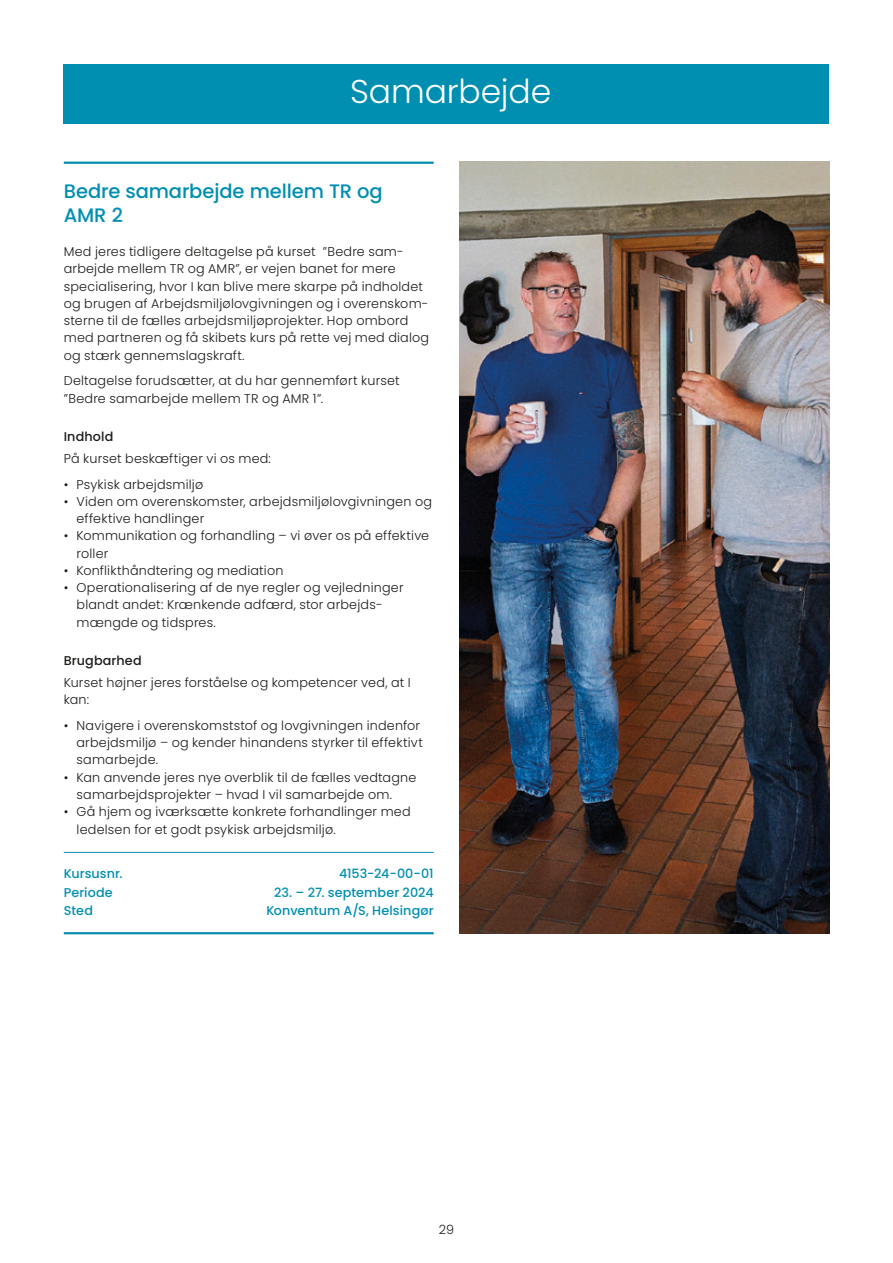
<style>
.page{position:relative;width:893px;height:1263px;background:#fff}
.page>*{position:absolute;margin:0;border:0;box-sizing:border-box;transform-origin:0 0}
.t1{font:300 33px "Poppins";letter-spacing:-.005em;color:#fff}
.t2{font:500 19.5px/24px "Poppins";letter-spacing:-.005em;color:#008fb0}
.t3{font:300 12.75px/17.2px "Poppins";letter-spacing:.015em;color:#1d1d1b}
.t4{font:500 12.75px "Poppins";letter-spacing:.005em;color:#008fb0}
.t5{font:500 12.75px "Poppins";letter-spacing:.01em;color:#1d1d1b}
</style>
<div class="page">
<div style="left:64px;top:64px;width:765px;height:59px;background:#008fb0"></div>
<hr style="left:64px;top:162px;width:370px;height:2px;background:#008fb0">
<hr style="left:64px;top:852px;width:370px;height:1px;background:#008fb0">
<hr style="left:64px;top:932px;width:370px;height:2px;background:#008fb0">
<img style="left:459px;top:162px;width:370px;height:771px">
<h1 class="t1" style="left:350px;top:72px;width:202px">Samarbejde</h1>
<h2 class="t2" style="left:64px;top:179px;width:321px">Bedre samarbejde mellem TR og<br>AMR 2</h2>
<p class="t3" style="left:64px;top:243px;width:367px">Med jeres tidligere deltagelse på kurset ”Bedre sam&shy;arbejde mellem TR og AMR”, er vejen banet for mere specialisering, hvor I kan blive mere skarpe på indholdet og brugen af Arbejdsmiljølovgivningen og i overenskom&shy;sterne til de fælles arbejdsmiljøprojekter. Hop ombord med partneren og få skibets kurs på rette vej med dialog og stærk gennemslagskraft.</p>
<p class="t3" style="left:64px;top:372px;width:338px">Deltagelse forudsætter, at du har gennemført kurset ”Bedre samarbejde mellem TR og AMR 1”.</p>
<p class="t5" style="left:64px;top:429px;width:51px">Indhold</p>
<p class="t3" style="left:64px;top:450px;width:209px">På kurset beskæftiger vi os med:</p>
<p class="t3" style="left:64px;top:476px;width:141px">• Psykisk arbejdsmiljø</p>
<p class="t3" style="left:77px;top:493px;width:357px;text-indent:-13px">• Viden om overenskomster, arbejdsmiljølovgivningen og effektive handlinger</p>
<p class="t3" style="left:77px;top:527px;width:354px;text-indent:-13px">• Kommunikation og forhandling – vi øver os på effektive roller</p>
<p class="t3" style="left:64px;top:562px;width:221px">• Konflikthåndtering og mediation</p>
<p class="t3" style="left:77px;top:579px;width:329px;text-indent:-13px">• Operationalisering af de nye regler og vejledninger blandt andet: Krænkende adfærd, stor arbejds&shy;mængde og tidspres.</p>
<p class="t5" style="left:64px;top:653px;width:79px">Brugbarhed</p>
<p class="t3" style="left:64px;top:674px;width:349px">Kurset højner jeres forståelse og kompetencer ved, at I kan:</p>
<p class="t3" style="left:77px;top:717px;width:348px;text-indent:-13px">• Navigere i overenskomststof og lovgivningen indenfor arbejdsmiljø – og kender hinandens styrker til effektivt samarbejde.</p>
<p class="t3" style="left:77px;top:769px;width:341px;text-indent:-13px">• Kan anvende jeres nye overblik til de fælles vedtagne samarbejdsprojekter – hvad I vil samarbejde om.</p>
<p class="t3" style="left:77px;top:803px;width:336px;text-indent:-13px">• Gå hjem og iværksætte konkrete forhandlinger med ledelsen for et godt psykisk arbejdsmiljø.</p>
<p class="t4" style="left:64px;top:866px;width:60px">Kursusnr.</p>
<p class="t4" style="left:339px;top:866px;width:96px">4153-24-00-01</p>
<p class="t4" style="left:64px;top:885px;width:50px">Periode</p>
<p class="t4" style="left:274px;top:885px;width:161px">23. – 27. september 2024</p>
<p class="t4" style="left:64px;top:903px;width:31px">Sted</p>
<p class="t4" style="left:266px;top:903px;width:169px">Konventum A/S, Helsingør</p>
<p class="t3" style="left:439px;top:1221px;width:17px">29</p>
</div>
